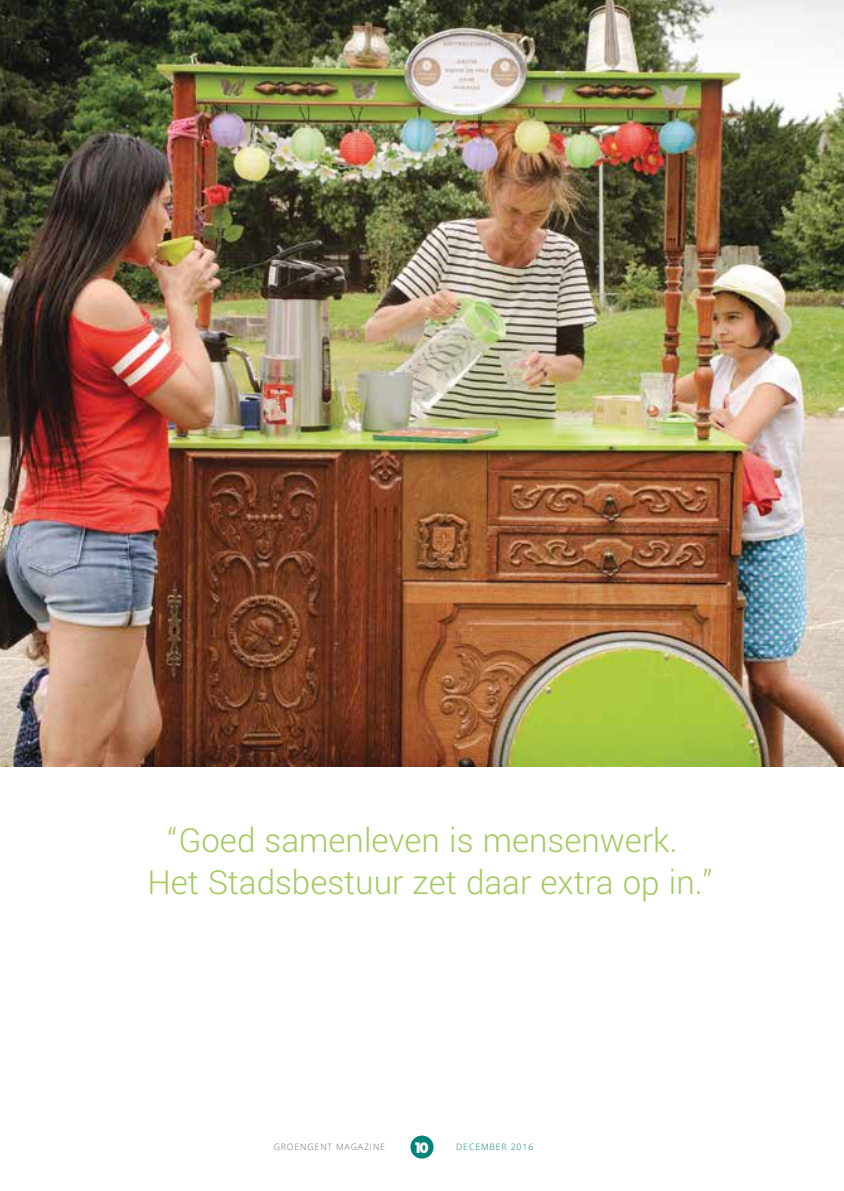
<style>
.page{position:relative;width:844px;height:1191px;background:#fff}
.page>*{position:absolute;margin:0;border:0;box-sizing:border-box;transform-origin:0 0}
.t1{font:300 36.75px/42px "Yantramanav";color:#a4ca61;text-align:center}
.t2{font:900 15.75px "Simplo";color:#fff}
.t3{font:300 8.75px "Open Sans";letter-spacing:.1em;color:#6d6878}
.t4{font:300 8.75px "Open Sans";letter-spacing:.1em;color:#008379}
</style>
<div class="page">
<div style="left:410px;top:1135px;width:23px;height:23px;background:#008379;border-radius:50%"></div>
<img style="left:0;top:0;width:843px;height:766px">
<p class="t1" style="left:147px;top:820px;width:568px">“Goed samenleven is mensenwerk.<br>Het Stadsbestuur zet daar extra op in.”</p>
<p class="t3" style="left:273px;top:1140px;width:113px">GROENGENT MAGAZINE</p>
<p class="t2" style="left:415px;top:1138px;width:16px">10</p>
<p class="t4" style="left:456px;top:1140px;width:79px">DECEMBER 2016</p>
</div>
